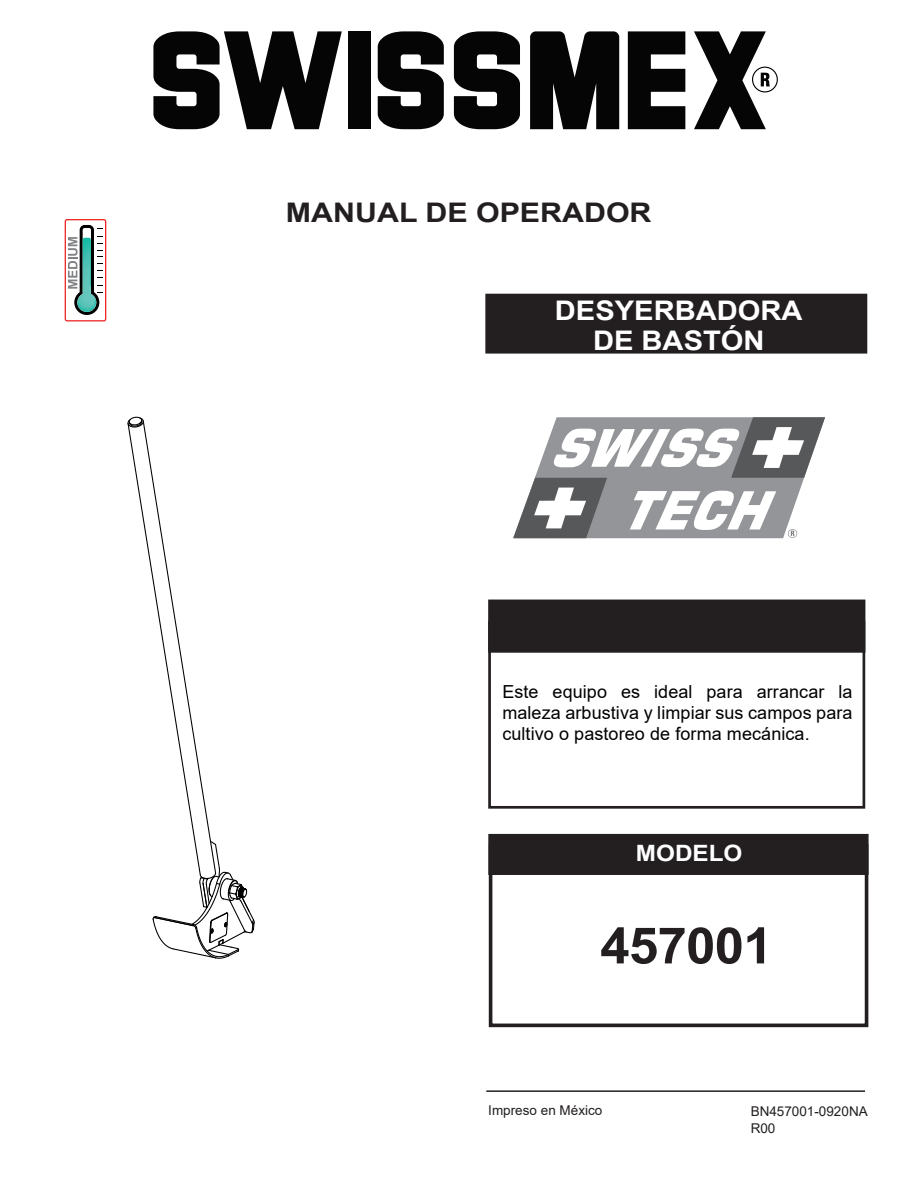
<style>
.page{position:relative;width:918px;height:1191px;background:#fff}
.page>*{position:absolute;margin:0;border:0;box-sizing:border-box;transform-origin:0 0}
.t1{font:700 50.25px "Arial";letter-spacing:-.015em;color:#231f20;scale:1.05 1}
.t2{font:700 27px/30px "Arial";color:#fff;text-align:center;scale:1.08 1}
.t3{font:700 27px "Arial";color:#231f20;scale:1.12 1}
.t4{font:700 22.5px "Arial";color:#fff;scale:1.08 1}
.t5{font:18px/21px "Arial";letter-spacing:.005em;color:#000001;text-align:justify}
.t6{font:13.5px/16.8px "Arial";color:#231f20}
</style>
<div class="page">
<div style="left:485px;top:294px;width:382px;height:59px;background:#231f20"></div>
<div style="left:488px;top:599px;width:377px;height:53px;background:#231f20;border:2px solid #231f20"></div>
<div style="left:488px;top:834px;width:381px;height:41px;background:#231f20"></div>
<hr style="left:486px;top:1090px;width:379px;height:1px;background:#231f20">
<div style="left:488px;top:621px;width:377px;height:187px;border:3px solid #231f20"></div>
<div style="left:489px;top:844px;width:379px;height:183px;border:4px solid #231f20"></div>
<svg style="left:628px;top:31px;width:57px;height:98px"></svg>
<svg style="left:530px;top:31px;width:89px;height:98px;background:#212221"></svg>
<svg style="left:454px;top:31px;width:66px;height:98px"></svg>
<svg style="left:378px;top:31px;width:66px;height:98px"></svg>
<div style="left:348px;top:31px;width:23px;height:98px;background:#040504"></div>
<svg style="left:153px;top:31px;width:189px;height:98px"></svg>
<div style="left:752px;top:67px;width:26px;height:25px;border:1px solid #000;border-radius:50%"></div>
<svg style="left:694px;top:31px;width:76px;height:98px"></svg>
<svg style="left:127px;top:416px;width:128px;height:543px"></svg>
<svg style="left:513px;top:417px;width:312px;height:121px"></svg>
<svg style="left:65px;top:219px;width:41px;height:102px"></svg>
<h2 class="t3" style="left:286px;top:194px;width:328px">MANUAL DE OPERADOR</h2>
<h2 class="t2" style="left:555px;top:295px;width:231px">DESYERBADORA<br>DE BASTÓN</h2>
<p class="t5" style="left:502px;top:681px;width:352px">Este equipo es ideal para arrancar la maleza arbustiva y limpiar sus campos para cultivo o pastoreo de forma mecánica.</p>
<p class="t4" style="left:636px;top:837px;width:100px">MODELO</p>
<h1 class="t1" style="left:600px;top:910px;width:166px">457001</h1>
<p class="t6" style="left:488px;top:1101px;width:116px">Impreso en México</p>
<p class="t6" style="left:751px;top:1102px;width:119px">BN457001-0920NA<br>R00</p>
</div>
